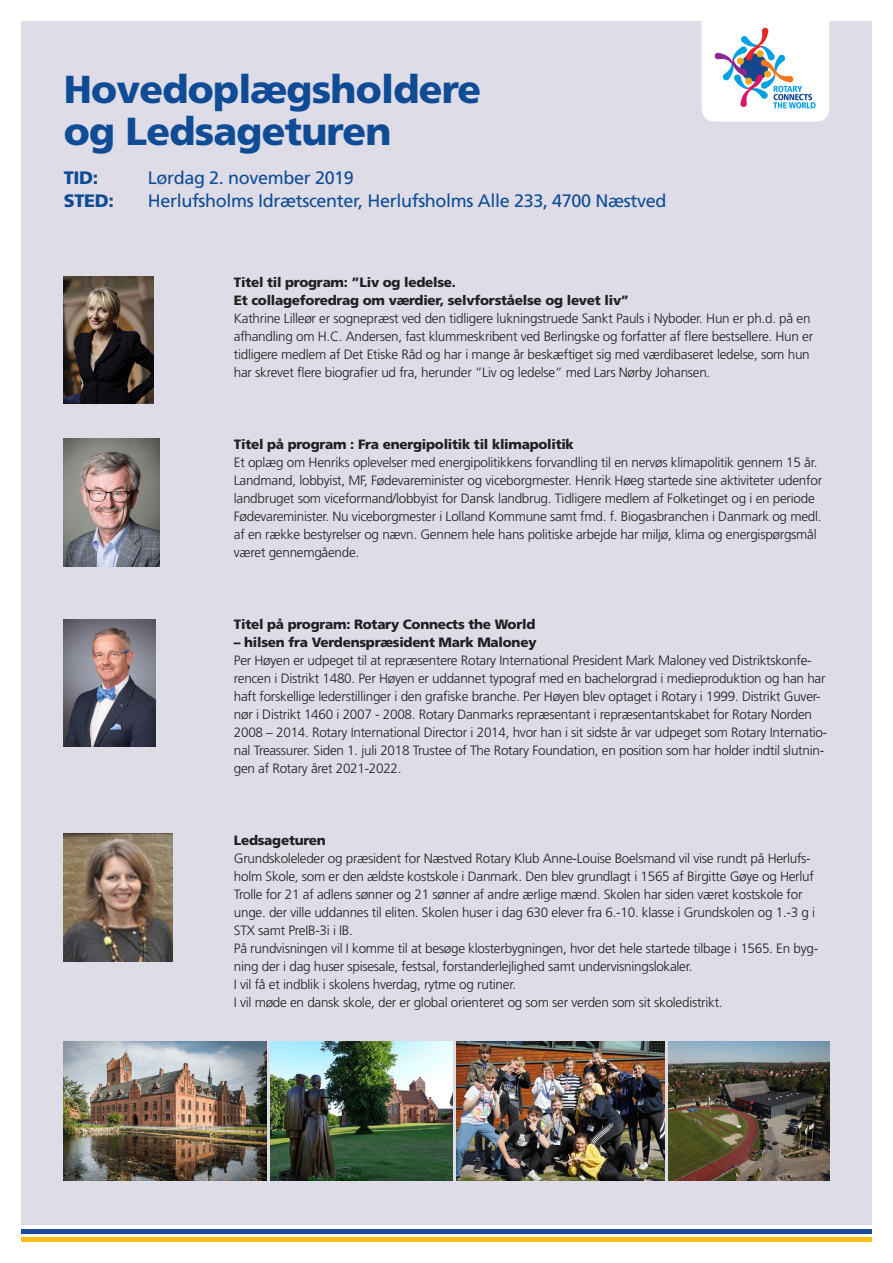
<style>
.page{position:relative;width:893px;height:1263px;background:#fff}
.page>*{position:absolute;margin:0;border:0;box-sizing:border-box;transform-origin:0 0}
.t1{font:900 39px "Frutiger";letter-spacing:-.02em;color:#0f4c95}
.t2{font:18px "Frutiger";letter-spacing:-.02em;color:#0f4c95}
.t3{font:900 18px "Frutiger";letter-spacing:-.02em;color:#0f4c95}
.t4{font:300 13.5px/18px "Frutiger";letter-spacing:-.02em;color:#231f20}
.t5{font:900 13.5px "Frutiger";letter-spacing:-.02em;color:#231f20}
</style>
<div class="page">
<div style="left:21px;top:21px;width:851px;height:1204px;background:#dddce7"></div>
<hr style="left:21px;top:1229px;width:851px;height:4px;background:#1e4898">
<div style="left:21px;top:1237px;width:851px;height:5px;background:#fdbc16"></div>
<div style="left:702px;top:21px;width:127px;height:101px;background:#fff"></div>
<img style="left:712px;top:25px;width:105px;height:86px">
<img style="left:64px;top:276px;width:89px;height:128px">
<img style="left:64px;top:439px;width:95px;height:127px">
<img style="left:64px;top:619px;width:91px;height:128px">
<img style="left:64px;top:834px;width:108px;height:127px">
<img style="left:457px;top:1042px;width:207px;height:138px">
<img style="left:668px;top:1042px;width:161px;height:138px">
<img style="left:270px;top:1042px;width:183px;height:138px">
<img style="left:64px;top:1042px;width:202px;height:138px">
<p class="t1" style="left:64px;top:65px;width:419px">Hovedoplægsholdere</p>
<p class="t1" style="left:64px;top:107px;width:329px">og Ledsageturen</p>
<p class="t3" style="left:64px;top:167px;width:36px">TID:</p>
<p class="t2" style="left:148px;top:167px;width:208px">Lørdag 2. november 2019</p>
<p class="t3" style="left:64px;top:189px;width:52px">STED:</p>
<p class="t2" style="left:148px;top:190px;width:520px">Herlufsholms Idrætscenter, Herlufsholms Alle 233, 4700 Næstved</p>
<p class="t5" style="left:234px;top:274px;width:224px">Titel til program: ”Liv og ledelse.</p>
<p class="t5" style="left:234px;top:292px;width:397px">Et collageforedrag om værdier, selvforståelse og levet liv”</p>
<p class="t4" style="left:234px;top:309px;width:581px">Kathrine Lilleør er sognepræst ved den tidligere lukningstruede Sankt Pauls i Nyboder. Hun er ph.d. på en afhandling om H.C. Andersen, fast klummeskribent ved Berlingske og forfatter af flere bestsellere. Hun er tidligere medlem af Det Etiske Råd og har i mange år beskæftiget sig med værdibaseret ledelse, som hun har skrevet flere biografier ud fra, herunder ”Liv og ledelse” med Lars Nørby Johansen.</p>
<p class="t5" style="left:234px;top:436px;width:341px">Titel på program : Fra energipolitik til klimapolitik</p>
<p class="t4" style="left:234px;top:453px;width:585px">Et oplæg om Henriks oplevelser med energipolitikkens forvandling til en nervøs klimapolitik gennem 15 år.</p>
<p class="t4" style="left:234px;top:471px;width:590px">Landmand, lobbyist, MF, Fødevareminister og viceborgmester. Henrik Høeg startede sine aktiviteter udenfor landbruget som viceformand/lobbyist for Dansk landbrug. Tidligere medlem af Folketinget og i en periode Fødevareminister. Nu viceborgmester i Lolland Kommune samt fmd. f. Biogasbranchen i Danmark og medl. af en række bestyrelser og nævn. Gennem hele hans politiske arbejde har miljø, klima og energispørgsmål været gennemgående.</p>
<p class="t5" style="left:234px;top:616px;width:303px">Titel på program: Rotary Connects the World</p>
<p class="t5" style="left:234px;top:634px;width:304px">– hilsen fra Verdenspræsident Mark Maloney</p>
<p class="t4" style="left:234px;top:651px;width:595px">Per Høyen er udpeget til at repræsentere Rotary International President Mark Maloney ved Distriktskonfe&shy;rencen i Distrikt 1480. Per Høyen er uddannet typograf med en bachelorgrad i medieproduktion og han har haft forskellige lederstillinger i den grafiske branche. Per Høyen blev optaget i Rotary i 1999. Distrikt Guver&shy;nør i Distrikt 1460 i 2007 - 2008. Rotary Danmarks repræsentant i repræsentantskabet for Rotary Norden 2008 – 2014. Rotary International Director i 2014, hvor han i sit sidste år var udpeget som Rotary Internatio&shy;nal Treassurer. Siden 1. juli 2018 Trustee of The Rotary Foundation, en position som har holder indtil slutnin&shy;gen af Rotary året 2021-2022.</p>
<p class="t5" style="left:234px;top:832px;width:94px">Ledsageturen</p>
<p class="t4" style="left:234px;top:849px;width:583px">Grundskoleleder og præsident for Næstved Rotary Klub Anne-Louise Boelsmand vil vise rundt på Herlufs&shy;holm Skole, som er den ældste kostskole i Danmark. Den blev grundlagt i 1565 af Birgitte Gøye og Herluf Trolle for 21 af adlens sønner og 21 sønner af andre ærlige mænd. Skolen har siden været kostskole for unge. der ville uddannes til eliten. Skolen huser i dag 630 elever fra 6.-10. klasse i Grundskolen og 1.-3 g i STX samt PreIB-3i i IB.</p>
<p class="t4" style="left:234px;top:939px;width:586px">På rundvisningen vil I komme til at besøge klosterbygningen, hvor det hele startede tilbage i 1565. En byg&shy;ning der i dag huser spisesale, festsal, forstanderlejlighed samt undervisningslokaler.</p>
<p class="t4" style="left:234px;top:975px;width:284px">I vil få et indblik i skolens hverdag, rytme og rutiner.</p>
<p class="t4" style="left:234px;top:993px;width:490px">I vil møde en dansk skole, der er global orienteret og som ser verden som sit skoledistrikt.</p>
</div>
